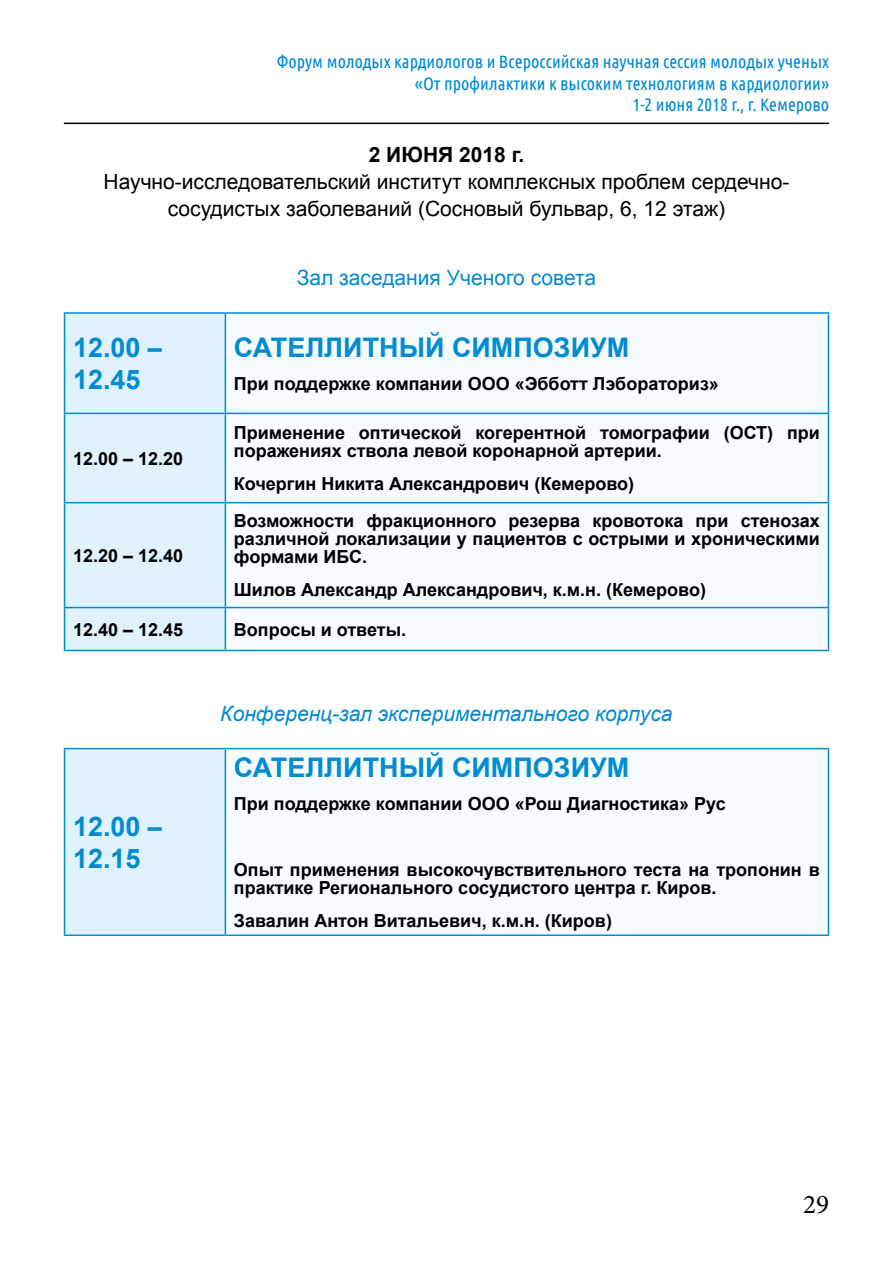
<style>
.page{position:relative;width:893px;height:1263px;background:#fff}
.page>*{position:absolute;margin:0;border:0;box-sizing:border-box;transform-origin:0 0}
.t1{font:700 27px/32.4px "Arial";color:#008bd2}
.t2{font:27px "Minion Pro";color:#000}
.t3{font:21px/27px "Arial";color:#000;text-align:center}
.t4{font:italic 21px "Arial";color:#008bd2}
.t5{font:21px "Arial";color:#008bd2}
.t6{font:700 21px "Arial";color:#000}
.t7{font:700 18px/18px "Arial";color:#000}
.t8{font:18px/21.6px "Ubuntu Condensed";color:#008bd2;text-align:right}
.s1{font-size:25.5px}
</style>
<div class="page">
<hr style="left:64px;top:123px;width:765px;height:1px;background:#000">
<div style="left:65px;top:314px;width:160px;height:336px;background:#dff2fd"></div>
<div style="left:226px;top:314px;width:602px;height:336px;background:#f5fbfe"></div>
<hr style="left:64px;top:312px;width:161px;height:2px;background:#008bd2">
<hr style="left:64px;top:314px;width:1px;height:99px;background:#008bd2">
<hr style="left:225px;top:312px;width:604px;height:2px;background:#008bd2">
<hr style="left:225px;top:314px;width:1px;height:99px;background:#008bd2">
<hr style="left:828px;top:314px;width:1px;height:99px;background:#008bd2">
<hr style="left:64px;top:413px;width:161px;height:1px;background:#008bd2">
<hr style="left:64px;top:414px;width:1px;height:88px;background:#008bd2">
<hr style="left:225px;top:413px;width:604px;height:1px;background:#008bd2">
<hr style="left:225px;top:414px;width:1px;height:88px;background:#008bd2">
<hr style="left:828px;top:414px;width:1px;height:88px;background:#008bd2">
<hr style="left:64px;top:502px;width:161px;height:1px;background:#008bd2">
<hr style="left:64px;top:503px;width:1px;height:104px;background:#008bd2">
<hr style="left:225px;top:502px;width:604px;height:1px;background:#008bd2">
<hr style="left:225px;top:503px;width:1px;height:104px;background:#008bd2">
<hr style="left:828px;top:503px;width:1px;height:104px;background:#008bd2">
<hr style="left:64px;top:607px;width:161px;height:1px;background:#008bd2">
<hr style="left:64px;top:608px;width:1px;height:42px;background:#008bd2">
<hr style="left:225px;top:607px;width:604px;height:1px;background:#008bd2">
<hr style="left:225px;top:608px;width:1px;height:42px;background:#008bd2">
<hr style="left:828px;top:608px;width:1px;height:42px;background:#008bd2">
<hr style="left:64px;top:650px;width:161px;height:1px;background:#008bd2">
<hr style="left:225px;top:650px;width:604px;height:1px;background:#008bd2">
<div style="left:65px;top:748px;width:160px;height:187px;background:#dff2fd"></div>
<div style="left:225px;top:748px;width:603px;height:187px;background:#f5fbfe"></div>
<hr style="left:64px;top:748px;width:161px;height:1px;background:#008bd2">
<hr style="left:64px;top:749px;width:1px;height:185px;background:#008bd2">
<hr style="left:225px;top:748px;width:604px;height:1px;background:#008bd2">
<hr style="left:225px;top:749px;width:1px;height:185px;background:#008bd2">
<hr style="left:828px;top:749px;width:1px;height:185px;background:#008bd2">
<hr style="left:64px;top:934px;width:161px;height:2px;background:#008bd2">
<hr style="left:225px;top:934px;width:604px;height:2px;background:#008bd2">
<p class="t8" style="left:277px;top:50px;width:554px">Форум молодых кардиологов и Всероссийская научная сессия молодых ученых «От профилактики к высоким технологиям в кардиологии»<br>1-2 июня 2018 г., г. Кемерово</p>
<p class="t6" style="left:369px;top:141px;width:157px">2 ИЮНЯ 2018 г.</p>
<p class="t3" style="left:104px;top:168px;width:687px">Научно-исследовательский институт комплексных проблем сердечно&shy;сосудистых заболеваний (Сосновый бульвар, 6, 12 этаж)</p>
<p class="t5" style="left:297px;top:264px;width:301px">Зал заседания Ученого совета</p>
<h1 class="t1" style="left:73px;top:332px;width:90px">12.00 <span class="s1">–<br></span>12.45</h1>
<h1 class="t1" style="left:234px;top:332px;width:397px">САТЕЛЛИТНЫЙ СИМПОЗИУМ</h1>
<p class="t7" style="left:234px;top:375px;width:487px">При поддержке компании ООО «Эбботт Лэбораториз»</p>
<p class="t7" style="left:73px;top:450px;width:112px">12.00 – 12.20</p>
<p class="t7" style="left:73px;top:547px;width:112px">12.20 – 12.40</p>
<p class="t7" style="left:234px;top:424px;width:588px">Применение оптической когерентной томографии (ОСТ) при поражениях ствола левой коронарной артерии.</p>
<p class="t7" style="left:234px;top:475px;width:402px">Кочергин Никита Александрович (Кемерово)</p>
<p class="t7" style="left:234px;top:512px;width:588px;text-align:justify">Возможности фракционного резерва кровотока при стенозах различной локализации у пациентов с острыми и хроническими формами ИБС.</p>
<p class="t7" style="left:234px;top:581px;width:474px">Шилов Александр Александрович, к.м.н. (Кемерово)</p>
<p class="t7" style="left:73px;top:621px;width:112px">12.40 – 12.45</p>
<p class="t7" style="left:234px;top:621px;width:174px">Вопросы и ответы.</p>
<p class="t4" style="left:220px;top:700px;width:454px">Конференц-зал экспериментального корпуса</p>
<h1 class="t1" style="left:73px;top:811px;width:90px">12.00 <span class="s1">–<br></span>12.15</h1>
<h1 class="t1" style="left:234px;top:752px;width:397px">САТЕЛЛИТНЫЙ СИМПОЗИУМ</h1>
<p class="t7" style="left:234px;top:795px;width:493px">При поддержке компании ООО «Рош Диагностика» Рус</p>
<p class="t7" style="left:234px;top:861px;width:588px">Опыт применения высокочувствительного теста на тропонин в практике Регионального сосудистого центра г. Киров.</p>
<p class="t7" style="left:234px;top:912px;width:380px">Завалин Антон Витальевич, к.м.н. (Киров)</p>
<h1 class="t2" style="left:803px;top:1186px;width:27px">29</h1>
</div>
